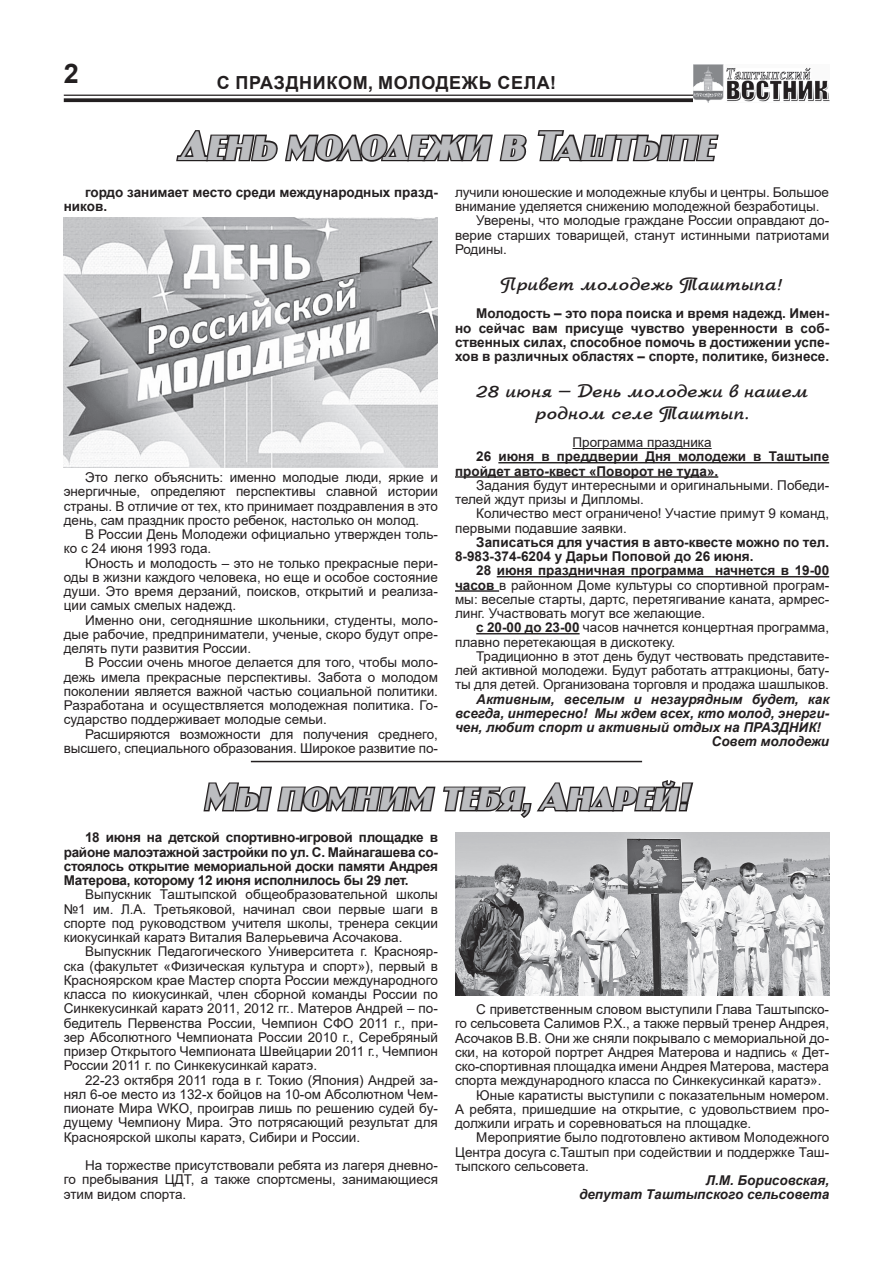
<style>
.page{position:relative;width:893px;height:1263px;background:#fff}
.page>*{position:absolute;margin:0;border:0;box-sizing:border-box;transform-origin:0 0}
.t1{font:italic 700 39px "a Jasper Caps";color:#bcbdc0}
.t2{font:italic 700 36px "a Jasper Caps";color:#bcbdc0}
.t3{font:700 27px "Arial";color:#231f20}
.t4{font:700 18px/21.6px "Arbat Di";letter-spacing:.02em;color:#231f20;text-align:center}
.t5{font:700 18px "Arial";letter-spacing:.035em;color:#231f20}
.t6{font:13.5px/14.2px "Arial";color:#231f20;text-align:justify}
.t7{font:700 13.5px/14.2px "Arial";color:#231f20}
.t8{font:italic 700 13.5px/14.2px "Arial";color:#231f20;text-align:right}
.s1{font-style:italic}
.s2{font-weight:700}
</style>
<div class="page">
<hr style="left:64px;top:95px;width:765px;height:1px;background:#231f20">
<svg style="left:64px;top:98px;width:630px;height:4px;fill:#231f20"></svg>
<img style="left:694px;top:65px;width:135px;height:37px">
<svg style="left:176px;top:130px;width:351px;height:32px"></svg>
<svg style="left:537px;top:130px;width:182px;height:32px"></svg>
<hr style="left:572px;top:448px;width:140px;height:1px;background:#231f20">
<hr style="left:498px;top:462px;width:331px;height:1px;background:#231f20">
<hr style="left:455px;top:476px;width:263px;height:2px;background:#231f20">
<hr style="left:497px;top:576px;width:332px;height:1px;background:#231f20">
<hr style="left:455px;top:590px;width:44px;height:2px;background:#231f20">
<hr style="left:476px;top:633px;width:104px;height:1px;background:#231f20">
<img style="left:64px;top:218px;width:374px;height:249px">
<hr style="left:251px;top:761px;width:391px;height:1px;background:#231f20">
<svg style="left:203px;top:780px;width:491px;height:38px"></svg>
<img style="left:455px;top:832px;width:374px;height:163px">
<h3 class="t3" style="left:64px;top:55px;width:17px">2</h3>
<h3 class="t5" style="left:217px;top:70px;width:341px">С праздником, молодежь с ела!</h3>
<h1 class="t1" style="left:179px;top:124px;width:544px">День молодежи в Таштыпе</h1>
<p class="t7" style="left:64px;top:185px;width:376px;text-indent:21px">гордо занимает место среди международных празд&shy;ников.</p>
<p class="t6" style="left:455px;top:185px;width:376px">лучили юношеские и молодежные клубы и центры. Большое</p>
<p class="t6" style="left:455px;top:199px;width:366px">внимание уделяется снижению молодежной безработицы.</p>
<p class="t6" style="left:476px;top:214px;width:354px">Уверены, что молодые граждане России оправдают до-</p>
<p class="t6" style="left:455px;top:228px;width:376px">верие старших товарищей, станут истинными патриотами</p>
<p class="t6" style="left:455px;top:242px;width:53px">Родины.</p>
<h3 class="t4" style="left:501px;top:273px;width:284px">Привет молодежь Таштыпа!</h3>
<p class="t7" style="left:455px;top:307px;width:376px;text-align:justify;text-indent:21px">Молодость – это пора поиска и время надежд. Имен&shy;но сейчас вам присуще чувство уверенности в соб&shy;ственных силах, способное помочь в достижении успе&shy;хов в различных областях – спорте, политике, бизнесе.</p>
<h3 class="t4" style="left:476px;top:380px;width:334px">28 июня – День молодежи в нашем родном селе Таштып.</h3>
<p class="t6" style="left:572px;top:435px;width:141px">Программа праздника</p>
<p class="t7" style="left:455px;top:450px;width:376px;text-indent:21px">26 июня в преддверии Дня молодежи в Таштыпе пройдет авто<span class="s1">-</span>квест «Поворот не туда».</p>
<p class="t6" style="left:455px;top:478px;width:376px;text-indent:21px">Задания будут интересными и оригинальными. Победи&shy;телей ждут призы и Дипломы.</p>
<p class="t6" style="left:455px;top:506px;width:376px;text-indent:21px">Количество мест ограничено! Участие примут 9 команд, первыми подавшие заявки.</p>
<p class="t7" style="left:455px;top:535px;width:376px;text-indent:21px">Записаться для участия в авто-квесте можно по тел.<br>8-983-374-6204 у Дарьи Поповой до 26 июня.</p>
<p class="t6" style="left:455px;top:563px;width:376px;text-indent:21px"><span class="s2">28 июня праздничная программа начнется в 19-00 часов</span> в районном Доме культуры со спортивной програм&shy;мы: веселые старты, дартс, перетягивание каната, армрес&shy;линг. Участвовать могут все желающие.</p>
<p class="t6" style="left:455px;top:620px;width:376px;text-indent:21px"><span class="s2">с 20-00 до 23-00</span> часов начнется концертная программа, плавно перетекающая в дискотеку.</p>
<p class="t6" style="left:455px;top:649px;width:376px;text-indent:21px">Традиционно в этот день будут чествовать представите&shy;лей активной молодежи. Будут работать аттракционы, бату&shy;ты для детей. Организована торговля и продажа шашлыков.</p>
<p class="t8" style="left:476px;top:692px;width:354px">Активным, веселым и незаурядным будет, как</p>
<p class="t8" style="left:455px;top:706px;width:376px">всегда, интересно! Мы ждем всех, кто молод, энерги-</p>
<p class="t8" style="left:455px;top:721px;width:368px">чен, любит спорт и активный отдых на ПРАЗДНИК!</p>
<p class="t8" style="left:712px;top:735px;width:119px">Совет молодежи</p>
<h2 class="t2" style="left:203px;top:777px;width:495px">Мы помним тебя, Андрей!</h2>
<p class="t7" style="left:64px;top:830px;width:376px;text-align:justify;text-indent:21px">18 июня на детской спортивно-игровой площадке в районе малоэтажной застройки по ул. С. Майнагашева со&shy;стоялось открытие мемориальной доски памяти Андрея Матерова, которому 12 июня исполнилось бы 29 лет.</p>
<p class="t6" style="left:64px;top:887px;width:376px;text-indent:21px">Выпускник Таштыпской общеобразовательной школы №1 им. Л.А. Третьяковой, начинал свои первые шаги в спорте под руководством учителя школы, тренера секции киокусинкай каратэ Виталия Валерьевича Асочакова.</p>
<p class="t6" style="left:64px;top:944px;width:376px;text-indent:21px">Выпускник Педагогического Университета г. Краснояр&shy;ска (факультет «Физическая культура и спорт»), первый в Красноярском крае Мастер спорта России международного класса по киокусинкай, член сборной команды России по Синкекусинкай каратэ 2011, 2012 гг.. Матеров Андрей – по&shy;бедитель Первенства России, Чемпион СФО 2011 г., при&shy;зер Абсолютного Чемпионата России 2010 г., Серебряный призер Открытого Чемпионата Швейцарии 2011 г., Чемпион России 2011 г. по Синкекусинкай каратэ.</p>
<p class="t6" style="left:64px;top:1073px;width:376px;text-indent:21px">22-23 октября 2011 года в г. Токио (Япония) Андрей за&shy;нял 6-ое место из 132-х бойцов на 10-ом Абсолютном Чем&shy;пионате Мира WKO, проиграв лишь по решению судей бу&shy;дущему Чемпиону Мира. Это потрясающий результат для Красноярской школы каратэ, Сибири и России.</p>
<p class="t6" style="left:64px;top:1158px;width:376px;text-indent:21px">На торжестве присутствовали ребята из лагеря дневно&shy;го пребывания ЦДТ, а также спортсмены, занимающиеся этим видом спорта.</p>
<p class="t6" style="left:64px;top:470px;width:376px;text-indent:21px">Это легко объяснить: именно молодые люди, яркие и энергичные, определяют перспективы славной истории страны. В отличие от тех, кто принимает поздравления в это день, сам праздник просто ребенок, настолько он молод.</p>
<p class="t6" style="left:64px;top:527px;width:376px;text-indent:21px">В России День Молодежи официально утвержден толь&shy;ко с 24 июня 1993 года.</p>
<p class="t6" style="left:64px;top:556px;width:376px;text-indent:21px">Юность и молодость – это не только прекрасные пери&shy;оды в жизни каждого человека, но еще и особое состояние души. Это время дерзаний, поисков, открытий и реализа&shy;ции самых смелых надежд.</p>
<p class="t6" style="left:64px;top:613px;width:376px;text-indent:21px">Именно они, сегодняшние школьники, студенты, моло&shy;дые рабочие, предприниматели, ученые, скоро будут опре&shy;делять пути развития России.</p>
<p class="t6" style="left:64px;top:655px;width:376px;text-indent:21px">В России очень многое делается для того, чтобы моло&shy;дежь имела прекрасные перспективы. Забота о молодом поколении является важной частью социальной политики.<br>Разработана и осуществляется молодежная политика. Го&shy;сударство поддерживает молодые семьи.</p>
<p class="t6" style="left:64px;top:727px;width:376px;text-align:right">Расширяются возможности для получения среднего, высшего, специального образования. Широкое развитие по-</p>
<p class="t6" style="left:476px;top:1002px;width:354px">С приветственным словом выступили Глава Таштыпско-</p>
<p class="t6" style="left:455px;top:1016px;width:376px">го сельсовета Салимов Р.Х., а также первый тренер Андрея,</p>
<p class="t6" style="left:455px;top:1030px;width:376px">Асочаков В.В. Они же сняли покрывало с мемориальной до-</p>
<p class="t6" style="left:455px;top:1045px;width:376px">ски, на которой портрет Андрея Матерова и надпись « Дет-</p>
<p class="t6" style="left:455px;top:1059px;width:376px">ско-спортивная площадка имени Андрея Матерова, мастера</p>
<p class="t6" style="left:455px;top:1073px;width:368px">спорта международного класса по Синкекусинкай каратэ».</p>
<p class="t6" style="left:476px;top:1088px;width:354px">Юные каратисты выступили с показательным номером.</p>
<p class="t6" style="left:455px;top:1102px;width:376px">А ребята, пришедшие на открытие, с удовольствием про-</p>
<p class="t6" style="left:455px;top:1116px;width:298px">должили играть и соревноваться на площадке.</p>
<p class="t6" style="left:476px;top:1130px;width:354px">Мероприятие было подготовлено активом Молодежного</p>
<p class="t6" style="left:455px;top:1145px;width:376px">Центра досуга с.Таштып при содействии и поддержке Таш-</p>
<p class="t6" style="left:455px;top:1159px;width:135px">тыпского сельсовета.</p>
<p class="t8" style="left:579px;top:1174px;width:252px">Л.М. Борисовская,<br>депутат Таштыпского сельсовета</p>
</div>
